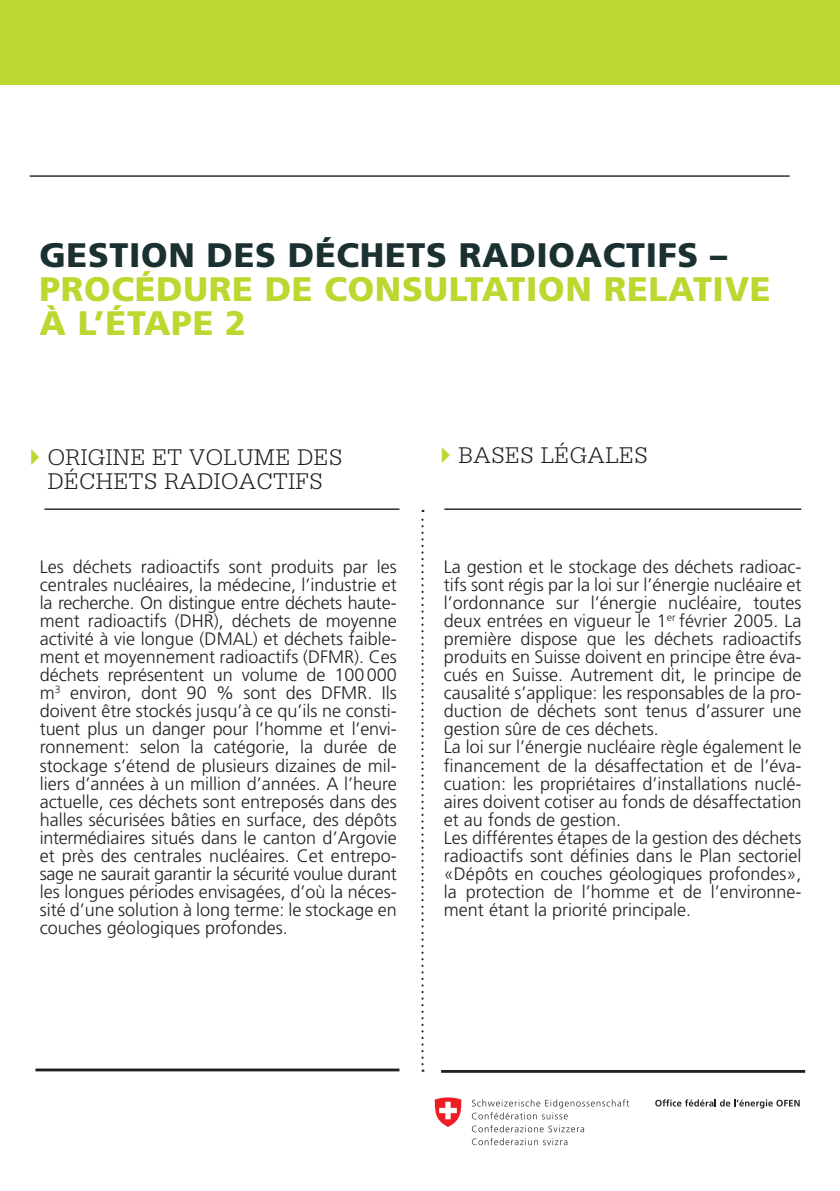
<style>
.page{position:relative;width:840px;height:1191px;background:#fff}
.page>*{position:absolute;margin:0;border:0;box-sizing:border-box;transform-origin:0 0}
.t1{font:900 34px/34px "Frutiger LT Std";letter-spacing:.02em;color:#bed630}
.t2{font:900 34px "Frutiger LT Std";letter-spacing:.02em;color:#1b3030}
.t3{font:300 24px/24px "Serifa Std";letter-spacing:.02em;color:#231f20}
.t4{font:300 18px/18px "Frutiger LT Std";color:#231f20}
</style>
<div class="page">
<hr style="left:441px;top:1070px;width:363px;height:2px;background:#231f20">
<hr style="left:44px;top:508px;width:355px;height:2px;background:#231f20">
<hr style="left:444px;top:508px;width:356px;height:2px;background:#231f20">
<hr style="left:35px;top:1068px;width:364px;height:3px;background:#231f20">
<svg style="left:655px;top:1099px;width:144px;height:9px"></svg>
<svg style="left:471px;top:1099px;width:157px;height:20px"></svg>
<svg style="left:471px;top:1125px;width:112px;height:7px"></svg>
<svg style="left:471px;top:1138px;width:96px;height:7px"></svg>
<svg style="left:434px;top:1097px;width:27px;height:29px"></svg>
<svg style="left:421px;top:510px;width:2px;height:561px"></svg>
<hr style="left:30px;top:175px;width:759px;height:2px;background:#231f20">
<div style="left:0;top:0;width:839px;height:85px;background:#bed630"></div>
<h1 class="t2" style="left:39px;top:235px;width:688px">GESTION DES DÉCHETS RADIOACTIFS –</h1>
<h1 class="t1" style="left:39px;top:272px;width:732px">PROCÉDURE DE CONSULTATION RELATIVE<br>À L’ÉTAPE 2</h1>
<h2 class="t3" style="left:48px;top:446px;width:296px">ORIGINE ET VOLUME DES<br>DÉCHETS RADIOACTIFS</h2>
<h2 class="t3" style="left:458px;top:443px;width:191px">BASES LÉGALES</h2>
<p class="t4" style="left:40px;top:558px;width:358px;text-align:justify">Les déchets radioactifs sont produits par les centrales nucléaires, la médecine, l’industrie et la recherche. On distingue entre déchets haute&shy;ment radioactifs (DHR), déchets de moyenne activité à vie longue (DMAL) et déchets faible&shy;ment et moyennement radioactifs (DFMR). Ces déchets représentent un volume de 100000 m<sup>3</sup> environ, dont 90 % sont des DFMR. Ils doivent être stockés jusqu’à ce qu’ils ne consti&shy;tuent plus un danger pour l’homme et l’envi&shy;ronnement: selon la catégorie, la durée de stockage s’étend de plusieurs dizaines de mil&shy;liers d’années à un million d’années. A l’heure actuelle, ces déchets sont entreposés dans des halles sécurisées bâties en surface, des dépôts intermédiaires situés dans le canton d’Argovie et près des centrales nucléaires. Cet entrepo&shy;sage ne saurait garantir la sécurité voulue durant les longues périodes envisagées, d’où la néces&shy;sité d’une solution à long terme: le stockage en couches géologiques profondes.</p>
<p class="t4" style="left:443px;top:558px;width:359px">La gestion et le stockage des déchets radioac&shy;tifs sont régis par la loi sur l’énergie nucléaire et l’ordonnance sur l’énergie nucléaire, toutes deux entrées en vigueur le 1<sup>er</sup> février 2005. La première dispose que les déchets radioactifs produits en Suisse doivent en principe être éva&shy;cués en Suisse. Autrement dit, le principe de causalité s’applique: les responsables de la pro&shy;duction de déchets sont tenus d’assurer une gestion sûre de ces déchets.<br>La loi sur l’énergie nucléaire règle également le financement de la désaffectation et de l’éva&shy;cuation: les propriétaires d’installations nuclé&shy;aires doivent cotiser au fonds de désaffectation et au fonds de gestion.<br>Les différentes étapes de la gestion des déchets radioactifs sont définies dans le Plan sectoriel «Dépôts en couches géologiques profondes», la protection de l’homme et de l’environne&shy;ment étant la priorité principale.</p>
</div>
